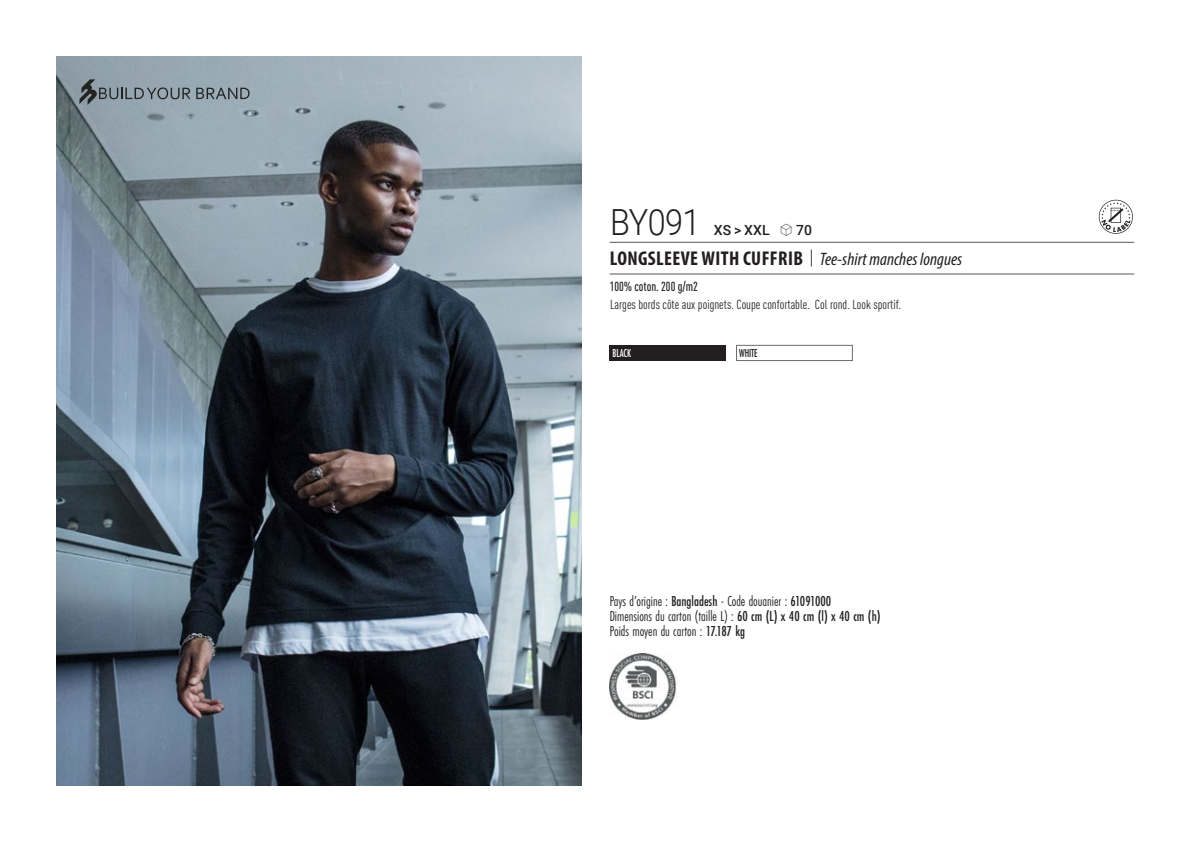
<style>
.page{position:relative;width:1191px;height:842px;background:#fff}
.page>*{position:absolute;margin:0;border:0;box-sizing:border-box;transform-origin:0 0}
.t1{font:300 36px "Roboto";letter-spacing:-.015em;color:#231f20;scale:.9 1}
.t2{font:italic 18px "Myriad Variable Concept";color:#231f20}
.t3{font:15px "Futura PT Cond";color:#231f20;scale:.95 1}
.t4{font:500 14px "Roboto";letter-spacing:.005em;color:#231f20}
.t5{font:condensed 13px "DIN Pro";color:#231f20}
.grammage_2020{font:500 condensed 13px "DIN Pro";color:#231f20;scale:.95 1}
.Coloris_nuancier_bla{font:500 12px "Futura PT Cond";letter-spacing:-.01em;color:#fff;scale:.9 1}
.Coloris_nuancier{font:500 12px "Futura PT Cond";letter-spacing:-.01em;color:#231f20;scale:.9 1}
.s1{font-family:"Linotype Shapeshifter";font-weight:400;font-size:16px}
.s2{font-family:"Myriad Pro";font-weight:700;font-style:normal;font-stretch:condensed;font-size:20px}
.s3{font-family:"Roboto Condensed";font-weight:300;font-style:normal;font-size:20px}
.s4{font-weight:500}
</style>
<div class="page">
<img style="left:57px;top:57px;width:524px;height:728px">
<svg style="left:196px;top:88px;width:53px;height:11px"></svg>
<svg style="left:79px;top:79px;width:111px;height:26px;background:#808c95"></svg>
<div style="left:609px;top:345px;width:117px;height:16px;background:#231f20"></div>
<div style="left:736px;top:345px;width:116px;height:16px;background:#fff;border:1px solid #6c6d70"></div>
<svg style="left:1098px;top:200px;width:34px;height:34px"></svg>
<img style="left:609px;top:654px;width:68px;height:66px">
<hr style="left:609px;top:242px;width:525px;height:1px;background:#57585a">
<hr style="left:609px;top:274px;width:525px;height:1px;background:#57585a">
<p class="t1" style="left:610px;top:197px;width:102px">BY091</p>
<p class="t4" style="left:713px;top:220px;width:100px">XS &gt; XXL <span class="s1">S</span> 70</p>
<p class="t2" style="left:610px;top:249px;width:354px"><span class="s2">LONGSLEEVE WITH CUFFRIB</span> <span class="s3">|</span> Tee-shirt manches longues</p>
<p class="grammage_2020" style="left:609px;top:277px;width:94px">100% coton. 200 g/m2</p>
<p class="t5" style="left:610px;top:295px;width:292px">Larges bords côte aux poignets. Coupe confortable. Col rond. Look sportif.</p>
<p class="Coloris_nuancier_bla" style="left:612px;top:346px;width:22px">BLACK</p>
<p class="Coloris_nuancier" style="left:739px;top:346px;width:22px">WHITE</p>
<p class="t3" style="left:609px;top:592px;width:235px">Pays d’origine : <span class="s4">Bangladesh</span> - Code douanier : <span class="s4">61091000</span></p>
<p class="t3" style="left:609px;top:607px;width:287px">Dimensions du carton (taille L) : <span class="s4">60 cm (L) x 40 cm (l) x 40 cm (h)</span></p>
<p class="t3" style="left:609px;top:622px;width:144px">Poids moyen du carton : <span class="s4">17.187 kg</span></p>
</div>
